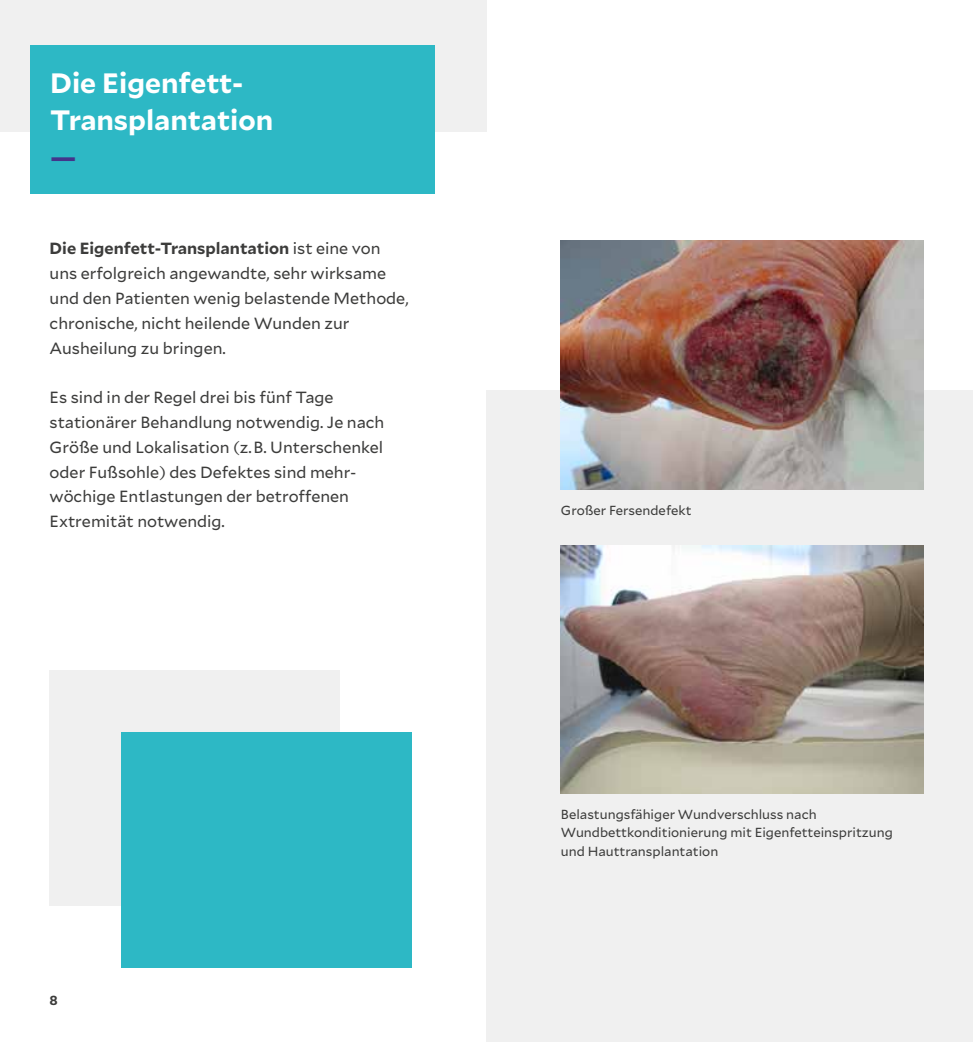
<style>
.page{position:relative;width:973px;height:1042px;background:#fff}
.page>*{position:absolute;margin:0;border:0;box-sizing:border-box;transform-origin:0 0}
.t1{font:700 28px/37.3px "Mallory";color:#fff}
.t2{font:700 28px "Mallory";color:#43358b}
.t3{font:16.1px/24.8px "Mallory";color:#3c3c3b}
.t4{font:13.12px/18.6px "Mallory";color:#3c3c3b}
.t5{font:700 13.12px "Mallory";color:#3c3c3b}
.s1{font-weight:700}
</style>
<div class="page">
<div style="left:50px;top:670px;width:290px;height:235px;background:#f0f0f0"></div>
<div style="left:0;top:0;width:486px;height:132px;background:#f0f0f0"></div>
<div style="left:486px;top:391px;width:486px;height:651px;background:#f0f0f0"></div>
<div style="left:30px;top:45px;width:404px;height:149px;background:#2db8c5"></div>
<img style="left:561px;top:546px;width:362px;height:248px">
<img style="left:561px;top:241px;width:362px;height:249px">
<div style="left:122px;top:732px;width:290px;height:235px;background:#2db8c5"></div>
<h1 class="t1" style="left:50px;top:63px;width:224px">Die Eigenfett-<br>Transplantation</h1>
<h1 class="t2" style="left:50px;top:136px;width:28px">—</h1>
<p class="t3" style="left:50px;top:235px;width:360px"><span class="s1">Die Eigenfett-Transplantation</span> ist eine von uns erfolgreich angewandte, sehr wirksame und den Patienten wenig belastende Methode, chronische, nicht heilende Wunden zur Ausheilung zu bringen.</p>
<p class="t3" style="left:50px;top:384px;width:336px">Es sind in der Regel drei bis fünf Tage stationärer Behandlung notwendig. Je nach Größe und Lokalisation (z.B. Unterschenkel oder Fußsohle) des Defektes sind mehr&shy;wöchige Entlastungen der betroffenen Extremität notwendig.</p>
<p class="t5" style="left:50px;top:990px;width:10px">8</p>
<p class="t4" style="left:561px;top:500px;width:132px">Großer Fersendefekt</p>
<p class="t4" style="left:561px;top:804px;width:333px">Belastungsfähiger Wundverschluss nach<br>Wundbettkonditionierung mit Eigenfetteinspritzung und Hauttransplantation</p>
</div>
